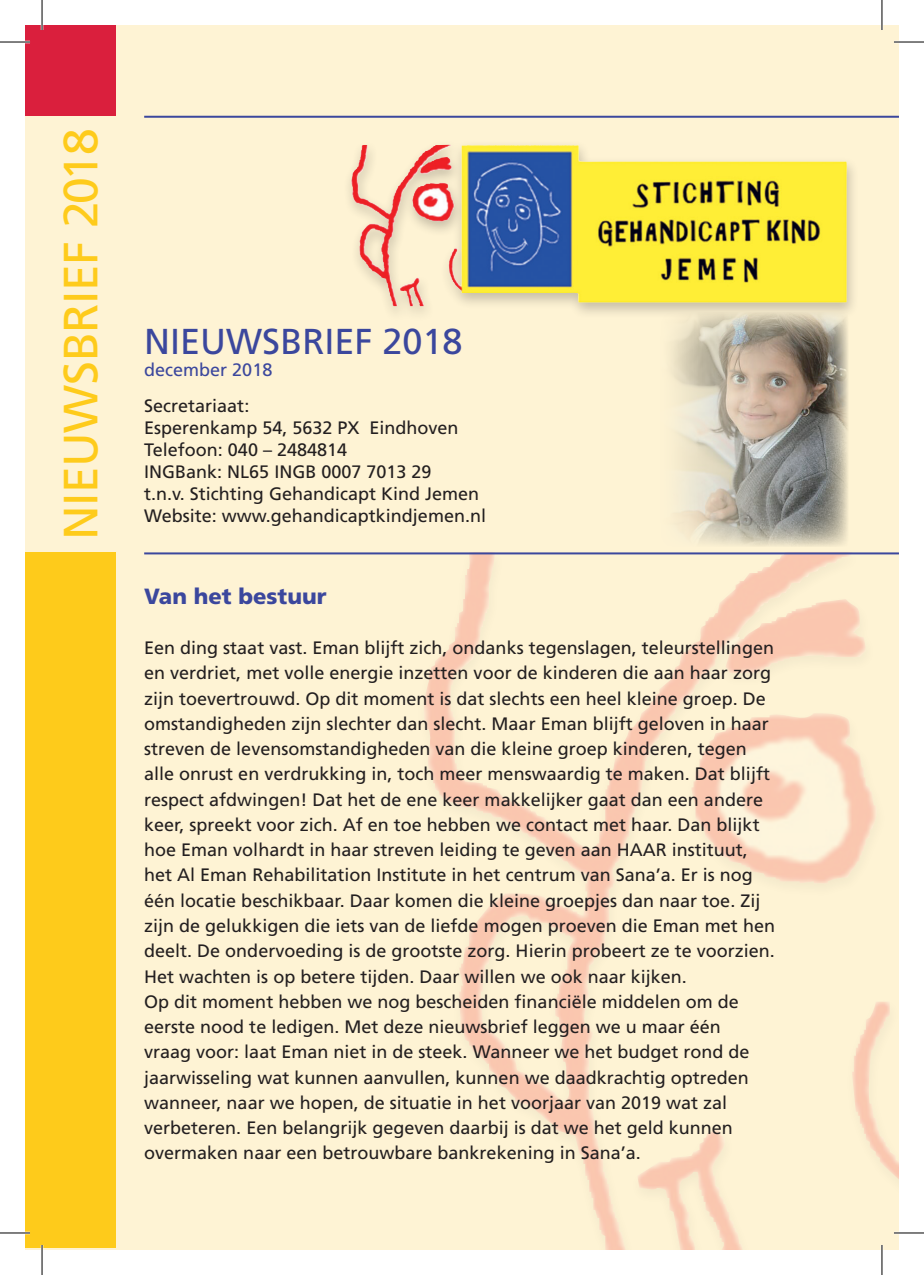
<style>
.page{position:relative;width:924px;height:1275px;background:#fff}
.page>*{position:absolute;margin:0;border:0;box-sizing:border-box;transform-origin:0 0}
.t1{font:48px "Frutiger";letter-spacing:-.01em;color:#fecb1b}
.t2{font:36px "Frutiger";color:#3b479d}
.t3{font:900 22px "Frutiger";color:#3b479d}
.t4{font:18px/25.2px "Frutiger";color:#231f20}
.t5{font:18px "Frutiger";color:#3b479d}
</style>
<div class="page">
<div style="left:25px;top:25px;width:873px;height:1225px;background:#fef3d4"></div>
<div style="left:414px;top:547px;width:484px;height:703px;background:#231f20;opacity:.25"></div>
<img style="left:450px;top:554px;width:448px;height:644px">
<hr style="left:144px;top:552px;width:754px;height:2px;background:#3b479d">
<hr style="left:144px;top:116px;width:754px;height:2px;background:#3b479d">
<div style="left:25px;top:25px;width:91px;height:91px;background:#da1f3d"></div>
<div style="left:25px;top:552px;width:91px;height:696px;background:#fecb1b"></div>
<img style="left:671px;top:322px;width:176px;height:224px">
<div style="left:342px;top:140px;width:517px;height:182px;background:#231f20;opacity:.25"></div>
<img style="left:350px;top:145px;width:89px;height:70px">
<hr style="left:0;top:41px;width:30px;height:2px;background:#fff">
<hr style="left:893px;top:41px;width:30px;height:2px;background:#fff">
<hr style="left:0;top:1231px;width:30px;height:3px;background:#fff">
<hr style="left:893px;top:1231px;width:30px;height:3px;background:#fff">
<hr style="left:41px;top:0;width:2px;height:30px;background:#fff">
<hr style="left:41px;top:1245px;width:2px;height:30px;background:#fff">
<hr style="left:880px;top:0;width:2px;height:30px;background:#fff">
<hr style="left:880px;top:1245px;width:2px;height:30px;background:#fff">
<hr style="left:0;top:42px;width:30px;height:1px;background:#000">
<hr style="left:893px;top:42px;width:30px;height:1px;background:#000">
<hr style="left:0;top:1232px;width:30px;height:1px;background:#000">
<hr style="left:893px;top:1232px;width:30px;height:1px;background:#000">
<hr style="left:42px;top:0;width:1px;height:30px;background:#000">
<hr style="left:42px;top:1245px;width:1px;height:30px;background:#000">
<hr style="left:881px;top:0;width:1px;height:30px;background:#000">
<hr style="left:881px;top:1245px;width:1px;height:30px;background:#000">
<h1 class="t1" style="left:53px;top:540px;width:413px;rotate:-90deg">NIEUWSBRIEF 2018</h1>
<h2 class="t2" style="left:144px;top:320px;width:320px">NIEUWSBRIEF 2018</h2>
<p class="t5" style="left:144px;top:359px;width:130px">december 2018</p>
<p class="t4" style="left:144px;top:394px;width:343px;line-height:22px">Secretariaat:<br>Esperenkamp 54, 5632 PX Eindhoven<br>Telefoon: 040 – 2484814<br>INGBank: NL65 INGB 0007 7013 29<br>t.n.v. Stichting Gehandicapt Kind Jemen<br>Website: www.gehandicaptkindjemen.nl</p>
<p class="t3" style="left:144px;top:582px;width:184px">Van het bestuur</p>
<p class="t4" style="left:144px;top:635px;width:632px">Een ding staat vast. Eman blijft zich, ondanks tegenslagen, teleurstellingen en verdriet, met volle energie inzetten voor de kinderen die aan haar zorg zijn toevertrouwd. Op dit moment is dat slechts een heel kleine groep. De omstandigheden zijn slechter dan slecht. Maar Eman blijft geloven in haar streven de levensomstandigheden van die kleine groep kinderen, tegen alle onrust en verdrukking in, toch meer menswaardig te maken. Dat blijft respect afdwingen! Dat het de ene keer makkelijker gaat dan een andere keer, spreekt voor zich. Af en toe hebben we contact met haar. Dan blijkt hoe Eman volhardt in haar streven leiding te geven aan HAAR instituut, het Al Eman Rehabilitation Institute in het centrum van Sana’a. Er is nog één locatie beschikbaar. Daar komen die kleine groepjes dan naar toe. Zij zijn de gelukkigen die iets van de liefde mogen proeven die Eman met hen deelt. De ondervoeding is de grootste zorg. Hierin probeert ze te voorzien.<br>Het wachten is op betere tijden. Daar willen we ook naar kijken.<br>Op dit moment hebben we nog bescheiden financiële middelen om de eerste nood te ledigen. Met deze nieuwsbrief leggen we u maar één<br>vraag voor: laat Eman niet in de steek. Wanneer we het budget rond de jaarwisseling wat kunnen aanvullen, kunnen we daadkrachtig optreden wanneer, naar we hopen, de situatie in het voorjaar van 2019 wat zal verbeteren. Een belangrijk gegeven daarbij is dat we het geld kunnen overmaken naar een betrouwbare bankrekening in Sana’a.</p>
</div>
